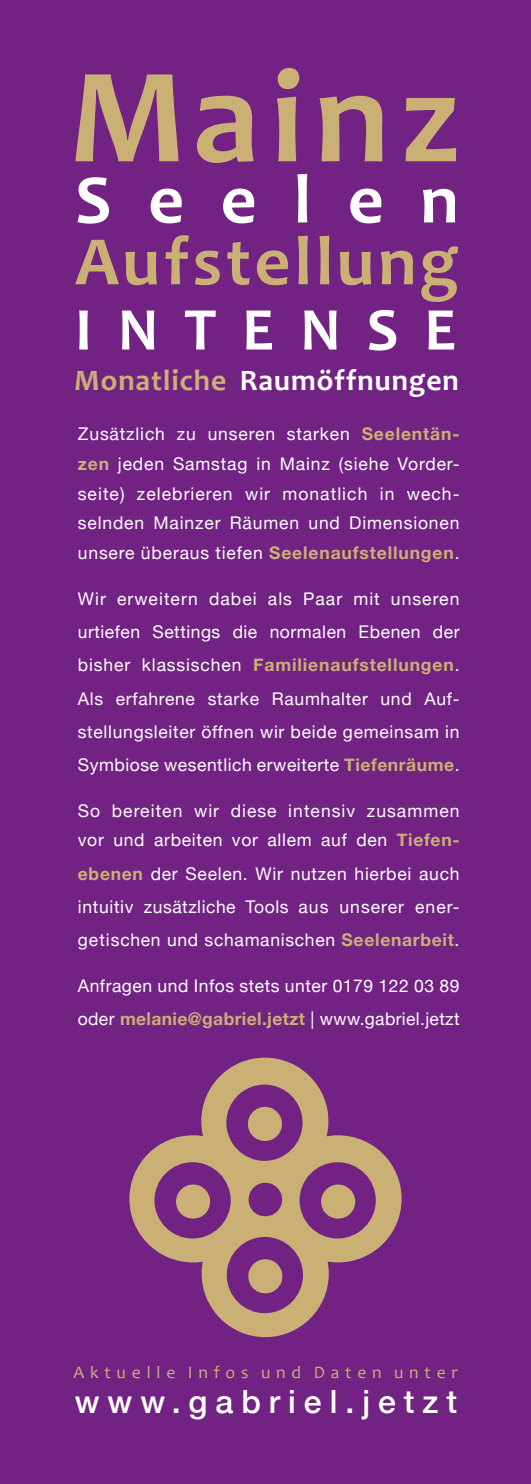
<style>
.page{position:relative;width:531px;height:1484px;background:#fff}
.page>*{position:absolute;margin:0;border:0;box-sizing:border-box;transform-origin:0 0}
.t1{font:700 136.5px "Candara";letter-spacing:.08em;color:#cbb076}
.t2{font:700 70px "Candara";letter-spacing:.05em;color:#cbb076}
.t3{font:700 70px "Candara";letter-spacing:.525em;color:#fff}
.t4{font:700 61.25px "Candara";letter-spacing:.42em;color:#fff}
.t5{font:500 32.02px "Helvetica Neue";letter-spacing:.25em;color:#fff}
.t6{font:700 29.75px "Candara";letter-spacing:.03em;color:#fff}
.t7{font:17.5px/33.2px "Helvetica Neue";letter-spacing:.04em;color:#fff;text-align:justify}
.t8{font:17.5px/29.8px "Helvetica Neue";letter-spacing:.06em;color:#fff}
.t9{font:17.5px "Candara";letter-spacing:.335em;color:#cbb076}
.s1{color:#cbb076}
.s2{font-weight:700;color:#cbb076}
</style>
<div class="page">
<div style="left:0;top:0;width:531px;height:1483px;background:#722283"></div>
<div style="left:129px;top:1135px;width:127px;height:127px;background:#cbb076;border-radius:50%"></div>
<div style="left:154px;top:1162px;width:77px;height:76px;background:#722283;border-radius:50%"></div>
<svg style="left:176px;top:1184px;width:34px;height:34px"></svg>
<div style="left:274px;top:1135px;width:127px;height:127px;background:#cbb076;border-radius:50%"></div>
<div style="left:299px;top:1162px;width:77px;height:76px;background:#722283;border-radius:50%"></div>
<svg style="left:321px;top:1184px;width:34px;height:34px"></svg>
<div style="left:201px;top:1057px;width:127px;height:127px;background:#cbb076;border-radius:50%"></div>
<div style="left:226px;top:1084px;width:76px;height:76px;background:#722283;border-radius:50%"></div>
<svg style="left:248px;top:1106px;width:34px;height:34px"></svg>
<div style="left:202px;top:1209px;width:127px;height:127px;background:#cbb076;border-radius:50%"></div>
<div style="left:227px;top:1236px;width:76px;height:77px;background:#722283;border-radius:50%"></div>
<svg style="left:248px;top:1259px;width:34px;height:34px"></svg>
<svg style="left:249px;top:1182px;width:33px;height:34px"></svg>
<h1 class="t1" style="left:69px;top:31px;width:393px">Mainz</h1>
<h2 class="t3" style="left:75px;top:156px;width:385px">Seelen</h2>
<h2 class="t2" style="left:75px;top:217px;width:385px">Aufstellung</h2>
<h3 class="t4" style="left:75px;top:291px;width:383px">INTENSE</h3>
<h3 class="t6" style="left:74px;top:362px;width:386px"><span class="s1">Monatliche</span> Raumöffnungen</h3>
<p class="t7" style="left:78px;top:420px;width:383px;line-height:29.8px">Zusätzlich zu unseren starken <span class="s2">Seelentän&shy;zen</span> jeden Samstag in Mainz (siehe Vorder&shy;seite) zelebrieren wir monatlich in wech&shy;selnden Mainzer Räumen und Dimensionen unsere überaus tiefen <span class="s2">Seelenaufstellungen</span>.</p>
<p class="t7" style="left:78px;top:583px;width:383px">Wir erweitern dabei als Paar mit unseren urtiefen Settings die normalen Ebenen der bisher klassischen <span class="s2">Familienaufstellungen</span>.<br>Als erfahrene starke Raumhalter und Auf&shy;stellungsleiter öffnen wir beide gemeinsam in Symbiose wesentlich erweiterte <span class="s2">Tiefenräume</span>.</p>
<p class="t8" style="left:78px;top:796px;width:383px">So bereiten wir diese intensiv zusammen vor und arbeiten vor allem auf den <span class="s2">Tiefen-</span></p>
<p class="t7" style="left:78px;top:857px;width:383px"><span class="s2">ebenen</span> der Seelen. Wir nutzen hierbei auch intuitiv zusätzliche Tools aus unserer ener&shy;getischen und schamanischen <span class="s2">Seelenarbeit</span>.</p>
<p class="t7" style="left:78px;top:969px;width:383px">Anfragen und Infos stets unter 0179 122 03 89 oder <span class="s2">melanie@gabriel.jetzt</span> | www.gabriel.jetzt</p>
<p class="t9" style="left:73px;top:1361px;width:386px">Aktuelle Infos und Daten unter</p>
<h3 class="t5" style="left:75px;top:1375px;width:384px">www.gabriel.jetzt</h3>
</div>
